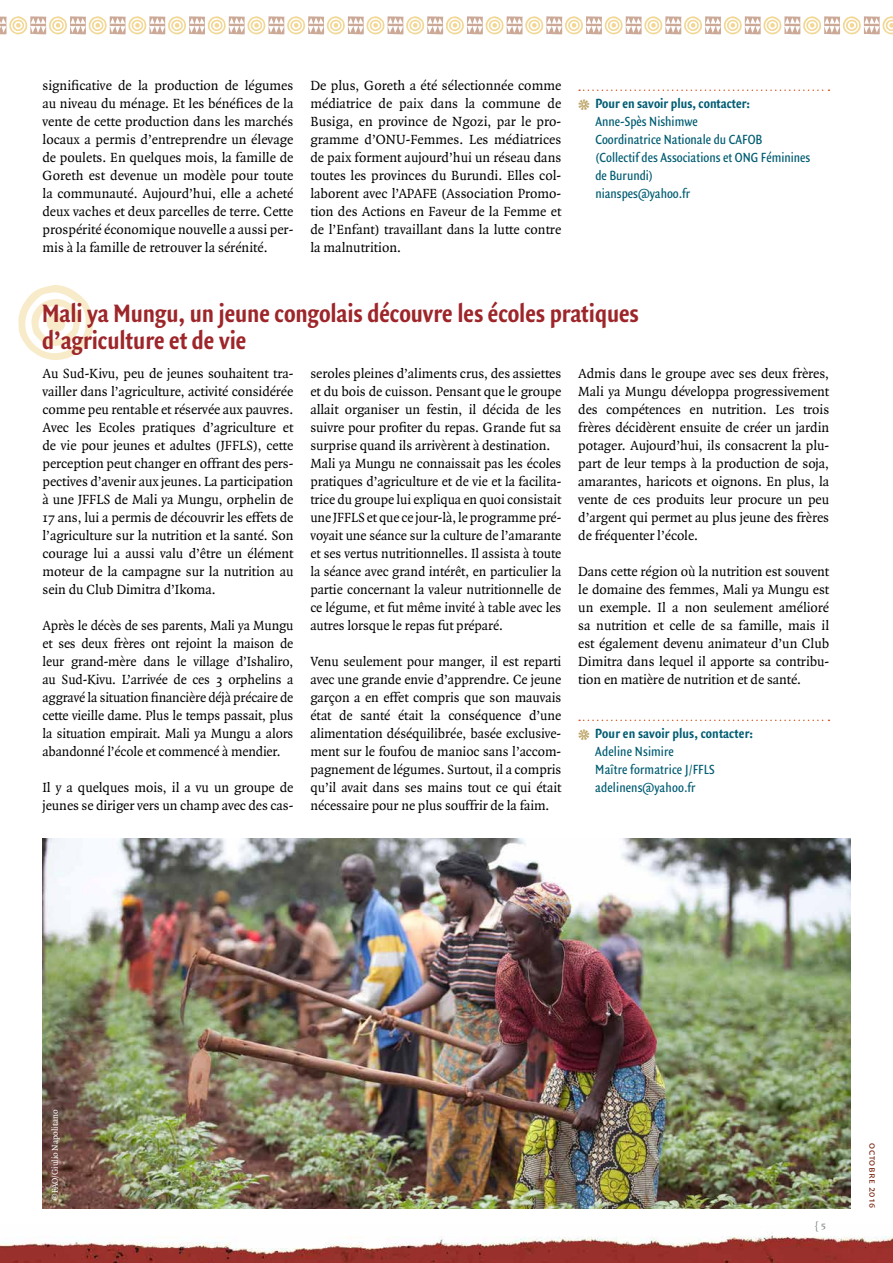
<style>
.page{position:relative;width:893px;height:1263px;background:#fff}
.page>*{position:absolute;margin:0;border:0;box-sizing:border-box;transform-origin:0 0}
.t1{font:700 27px/27px "Quadraat Sans Con";letter-spacing:-.005em;color:#9d262a}
.t2{font:14.25px/18px "Quadraat";letter-spacing:-.005em;color:#000;text-align:justify}
.t3{font:14.25px/18px "Quadraat Sans Con";color:#005c72}
.t4{font:700 14.25px "Quadraat Sans Con";color:#005c72}
.t5{font:10.5px "Quadraat Sans Caps";letter-spacing:.035em;color:#782511}
.t6{font:10.5px "Quadraat Small Caps";color:#7c8082}
.t7{font:9px "Quadraat";letter-spacing:-.005em;color:#fff}
</style>
<div class="page">
<svg style="left:0;top:16px;width:893px;height:18px"></svg>
<img style="left:0;top:1232px;width:893px;height:31px">
<svg style="left:18px;top:285px;width:75px;height:75px"></svg>
<svg style="left:579px;top:719px;width:250px;height:2px"></svg>
<img style="left:43px;top:839px;width:807px;height:370px">
<svg style="left:579px;top:89px;width:250px;height:2px"></svg>
<p class="t2" style="left:43px;top:77px;width:252px">significative de la production de légumes au niveau du ménage. Et les bénéfices de la vente de cette production dans les marchés locaux a permis d’entreprendre un élevage de poulets. En quelques mois, la famille de Goreth est devenue un modèle pour toute la communauté. Aujourd’hui, elle a acheté deux vaches et deux parcelles de terre. Cette prospérité économique nouvelle a aussi per&shy;mis à la famille de retrouver la sérénité.</p>
<p class="t2" style="left:310px;top:77px;width:252px">De plus, Goreth a été sélectionnée comme médiatrice de paix dans la commune de Busiga, en province de Ngozi, par le pro&shy;gramme d’ONU-Femmes. Les médiatrices de paix forment aujourd’hui un réseau dans toutes les provinces du Burundi. Elles col&shy;laborent avec l’APAFE (Association Promo&shy;tion des Actions en Faveur de la Femme et de l’Enfant) travaillant dans la lutte contre la malnutrition.</p>
<p class="t4" style="left:595px;top:95px;width:156px">Pour en savoir plus, contacter:</p>
<p class="t3" style="left:595px;top:113px;width:217px">Anne-Spès Nishimwe<br>Coordinatrice Nationale du CAFOB<br>(Collectif des Associations et ONG Féminines de Burundi)<br>nianspes@yahoo.fr</p>
<h1 class="t1" style="left:42px;top:300px;width:598px">Mali ya Mungu, un jeune congolais découvre les écoles pratiques d’agriculture et de vie</h1>
<p class="t2" style="left:43px;top:365px;width:252px">Au Sud-Kivu, peu de jeunes souhaitent tra&shy;vailler dans l’agriculture, activité considérée comme peu rentable et réservée aux pauvres.<br>Avec les Ecoles pratiques d’agriculture et de vie pour jeunes et adultes (JFFLS), cette perception peut changer en offrant des pers&shy;pectives d’avenir aux jeunes. La participation à une JFFLS de Mali ya Mungu, orphelin de 17 ans, lui a permis de découvrir les effets de l’agriculture sur la nutrition et la santé. Son courage lui a aussi valu d’être un élément moteur de la campagne sur la nutrition au sein du Club Dimitra d’Ikoma.</p>
<p class="t2" style="left:43px;top:617px;width:252px">Après le décès de ses parents, Mali ya Mungu et ses deux frères ont rejoint la maison de leur grand-mère dans le village d’Ishaliro, au Sud-Kivu. L’arrivée de ces 3 orphelins a aggravé la situation financière déjà précaire de cette vieille dame. Plus le temps passait, plus la situation empirait. Mali ya Mungu a alors abandonné l’école et commencé à mendier.</p>
<p class="t2" style="left:43px;top:779px;width:252px">Il y a quelques mois, il a vu un groupe de jeunes se diriger vers un champ avec des cas-</p>
<p class="t2" style="left:310px;top:365px;width:252px;text-align:left">seroles pleines d’aliments crus, des assiettes et du bois de cuisson. Pensant que le groupe allait organiser un festin, il décida de les suivre pour profiter du repas. Grande fut sa surprise quand ils arrivèrent à destination.<br>Mali ya Mungu ne connaissait pas les écoles pratiques d’agriculture et de vie et la facilita&shy;trice du groupe lui expliqua en quoi consistait une JFFLS et que ce jour-là, le programme pré&shy;voyait une séance sur la culture de l’amarante et ses vertus nutritionnelles. Il assista à toute la séance avec grand intérêt, en particulier la partie concernant la valeur nutritionnelle de ce légume, et fut même invité à table avec les autres lorsque le repas fut préparé.</p>
<p class="t2" style="left:310px;top:653px;width:252px">Venu seulement pour manger, il est reparti avec une grande envie d’apprendre. Ce jeune garçon a en effet compris que son mauvais état de santé était la conséquence d’une alimentation déséquilibrée, basée exclusive&shy;ment sur le foufou de manioc sans l’accom&shy;pagnement de légumes. Surtout, il a compris qu’il avait dans ses mains tout ce qui était nécessaire pour ne plus souffrir de la faim.</p>
<p class="t2" style="left:578px;top:365px;width:252px">Admis dans le groupe avec ses deux frères, Mali ya Mungu développa progressivement des compétences en nutrition. Les trois frères décidèrent ensuite de créer un jardin potager. Aujourd’hui, ils consacrent la plu&shy;part de leur temps à la production de soja, amarantes, haricots et oignons. En plus, la vente de ces produits leur procure un peu d’argent qui permet au plus jeune des frères de fréquenter l’école.</p>
<p class="t2" style="left:578px;top:563px;width:252px">Dans cette région où la nutrition est souvent le domaine des femmes, Mali ya Mungu est un exemple. Il a non seulement amélioré sa nutrition et celle de sa famille, mais il est également devenu animateur d’un Club Dimitra dans lequel il apporte sa contribu&shy;tion en matière de nutrition et de santé.</p>
<p class="t4" style="left:595px;top:725px;width:159px">Pour en savoir plus, contacter:</p>
<p class="t3" style="left:595px;top:743px;width:121px">Adeline Nsimire<br>Maître formatrice J/FFLS adelinens@yahoo.fr</p>
<p class="t7" style="left:50px;top:1199px;width:91px;rotate:-90deg">©FAO/Giulio Napolitano</p>
<p class="t6" style="left:815px;top:1220px;width:13px">{ 5</p>
<p class="t5" style="left:879px;top:1143px;width:67px;rotate:90deg">octobre 2016</p>
</div>
